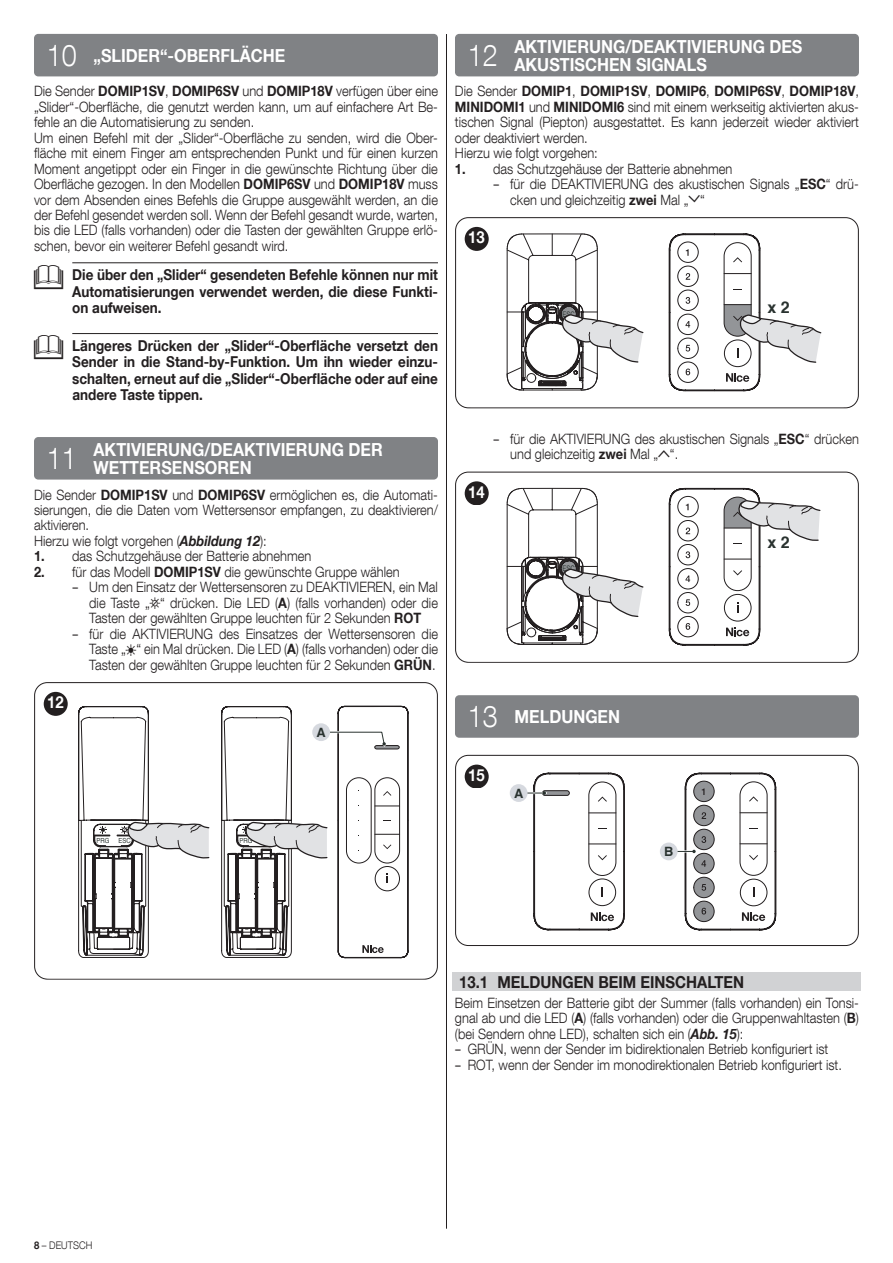
<style>
.page{position:relative;width:893px;height:1263px;background:#fff}
.page>*{position:absolute;margin:0;border:0;box-sizing:border-box;transform-origin:0 0}
.t1{font:700 18px/18px "Helvetica Neue LT Com";color:#fff;scale:.9 1}
.t2{font:700 16.5px "Helvetica Neue LT Com";color:#231f20;scale:.9 1}
.t3{font:700 16.5px "Helvetica Neue LT Com";color:#fff;scale:.9 1}
.t4{font:700 16.2px "Helvetica";color:#29322f}
.t5{font:700 15px/16.5px "Helvetica Neue LT Com";color:#231f20;text-align:justify;scale:.9 1}
.t6{font:300 14.25px/15.5px "Helvetica Neue LT Com";color:#231f20;scale:.9 1}
.t7{font:700 12.9px "Helvetica";color:#29322f}
.t8{font:300 10.5px "Helvetica Neue LT Com";color:#231f20;scale:.9 1}
.t9{font:7.65px "Helvetica";color:#29322f;scale:.78 1}
.t10{font:6.9px "Helvetica";color:#29322f;scale:.85 1}
.s1{font-weight:300;font-size:30px}
.s2{font-weight:700}
.s3{font-family:"NICE Simboli";font-weight:400;font-size:28.5px}
.s4{font-weight:700;font-style:italic}
.s5{font-family:"Open Sans";font-weight:400}
.s6{font-family:"Nicetasti";font-weight:400;font-size:16.5px}
</style>
<div class="page">
<hr style="left:72px;top:262px;width:366px;height:1px;background:#231f20">
<hr style="left:72px;top:333px;width:366px;height:1px;background:#231f20">
<div style="left:34px;top:34px;width:404px;height:42px;background:#808285;border-radius:4px"></div>
<div style="left:34px;top:437px;width:404px;height:43px;background:#808285;border-radius:4px"></div>
<svg style="left:78px;top:705px;width:331px;height:254px"></svg>
<div style="left:312px;top:723px;width:18px;height:18px;background:#d6d9df;border-radius:50%"></div>
<div style="left:37px;top:686px;width:398px;height:292px;border:11px solid #fff;border-radius:7px"></div>
<div style="left:44px;top:692px;width:23px;height:23px;background:#231f20;border-radius:50%"></div>
<hr style="left:446px;top:34px;width:1px;height:1195px;background:#231f20">
<div style="left:453px;top:972px;width:408px;height:19px;background:#d1d2d4"></div>
<div style="left:455px;top:34px;width:404px;height:42px;background:#808285;border-radius:4px"></div>
<div style="left:455px;top:217px;width:404px;height:191px;border:1px solid #231f20;border-radius:13px"></div>
<svg style="left:506px;top:233px;width:316px;height:159px"></svg>
<div style="left:458px;top:220px;width:398px;height:187px;border:11px solid #fff;border-radius:7px"></div>
<div style="left:465px;top:227px;width:23px;height:23px;background:#231f20;border-radius:50%"></div>
<div style="left:455px;top:472px;width:404px;height:191px;border:1px solid #231f20;border-radius:13px"></div>
<svg style="left:506px;top:487px;width:315px;height:159px"></svg>
<div style="left:458px;top:475px;width:398px;height:186px;border:11px solid #fff;border-radius:7px"></div>
<div style="left:465px;top:481px;width:23px;height:24px;background:#231f20;border-radius:50%"></div>
<div style="left:455px;top:695px;width:404px;height:43px;background:#808285;border-radius:4px"></div>
<div style="left:455px;top:755px;width:404px;height:191px;border:1px solid #231f20;border-radius:13px"></div>
<svg style="left:528px;top:772px;width:97px;height:159px"></svg>
<div style="left:510px;top:784px;width:18px;height:18px;background:#d6d9df;border-radius:50%"></div>
<svg style="left:663px;top:772px;width:114px;height:159px"></svg>
<div style="left:660px;top:842px;width:18px;height:18px;background:#d6d9df;border-radius:50%"></div>
<div style="left:458px;top:758px;width:398px;height:187px;border:11px solid #fff;border-radius:7px"></div>
<div style="left:465px;top:765px;width:23px;height:23px;background:#231f20;border-radius:50%"></div>
<p class="t1" style="left:47px;top:46px;width:266px"><span class="s1">10</span> „SLIDER“-OBERFLÄCHE</p>
<p class="t6" style="left:34px;top:83px;width:450px">Die Sender <span class="s2">DOMIP1SV</span>, <span class="s2">DOMIP6SV</span> und <span class="s2">DOMIP18V</span> verfügen über eine „Slider“-Oberfläche, die genutzt werden kann, um auf einfachere Art Be&shy;fehle an die Automatisierung zu senden.<br>Um einen Befehl mit der „Slider“-Oberfläche zu senden, wird die Ober&shy;fläche mit einem Finger am entsprechenden Punkt und für einen kurzen Moment angetippt oder ein Finger in die gewünschte Richtung über die Oberfläche gezogen. In den Modellen <span class="s2">DOMIP6SV</span> und <span class="s2">DOMIP18V</span> muss vor dem Absenden eines Befehls die Gruppe ausgewählt werden, an die der Befehl gesendet werden soll. Wenn der Befehl gesandt wurde, warten, bis die LED (falls vorhanden) oder die Tasten der gewählten Gruppe erlö&shy;schen, bevor ein weiterer Befehl gesandt wird.</p>
<p class="t5" style="left:72px;top:266px;width:408px;text-indent:-38px"><span class="s3">l</span> Die über den „Slider“ gesendeten Befehle können nur mit Automatisierungen verwendet werden, die diese Funkti&shy;on aufweisen.</p>
<p class="t5" style="left:72px;top:337px;width:408px;text-indent:-38px"><span class="s3">l</span> Längeres Drücken der „Slider“-Oberfläche versetzt den Sender in die Stand-by-Funktion. Um ihn wieder einzu&shy;schalten, erneut auf die „Slider“-Oberfläche oder auf eine andere Taste tippen.</p>
<p class="t1" style="left:47px;top:440px;width:375px;text-indent:47px">AKTIVIERUNG/DEAKTIVIERUNG DER<br><sup>11</sup> WETTERSENSOREN</p>
<p class="t6" style="left:34px;top:486px;width:450px">Die Sender <span class="s2">DOMIP1SV</span> und <span class="s2">DOMIP6SV</span> ermöglichen es, die Automati&shy;sierungen, die die Daten vom Wettersensor empfangen, zu deaktivieren/ aktivieren.<br>Hierzu wie folgt vorgehen (<span class="s4">Abbildung 12</span>):</p>
<p class="t6" style="left:34px;top:548px;width:310px"><span class="s2">1.</span> das Schutzgehäuse der Batterie abnehmen</p>
<p class="t6" style="left:34px;top:564px;width:408px"><span class="s2">2.</span> für das Modell <span class="s2">DOMIP1SV</span> die gewünschte Gruppe wählen</p>
<p class="t6" style="left:89px;top:579px;width:389px;text-align:justify;text-indent:-17px"><span class="s5">–</span> Um den Einsatz der Wettersensoren zu DEAKTIVIEREN, ein Mal die Taste „<span class="s6">n</span>“ drücken. Die LED (<span class="s2">A</span>) (falls vorhanden) oder die Tasten der gewählten Gruppe leuchten für 2 Sekunden <span class="s2">ROT</span></p>
<p class="t6" style="left:89px;top:625px;width:389px;text-align:justify;text-indent:-17px"><span class="s5">–</span> für die AKTIVIERUNG des Einsatzes der Wettersensoren die Taste „<span class="s6">m</span>“ ein Mal drücken. Die LED (<span class="s2">A</span>) (falls vorhanden) oder die Tasten der gewählten Gruppe leuchten für 2 Sekunden <span class="s2">GRÜN</span>.</p>
<p class="t3" style="left:47px;top:692px;width:20px">12</p>
<p class="t10" style="left:97px;top:835px;width:17px">PRG</p>
<p class="t10" style="left:118px;top:835px;width:16px">ESC</p>
<p class="t10" style="left:240px;top:835px;width:17px">PRG</p>
<p class="t7" style="left:317px;top:722px;width:11px">A</p>
<p class="t1" style="left:468px;top:37px;width:373px;text-indent:47px">AKTIVIERUNG/DEAKTIVIERUNG DES<br><sup>12</sup> AKUSTISCHEN SIGNALS</p>
<p class="t6" style="left:455px;top:83px;width:450px">Die Sender <span class="s2">DOMIP1</span>, <span class="s2">DOMIP1SV</span>, <span class="s2">DOMIP6</span>, <span class="s2">DOMIP6SV</span>, <span class="s2">DOMIP18V</span>, <span class="s2">MINIDOMI1</span> und <span class="s2">MINIDOMI6</span> sind mit einem werkseitig aktivierten akus&shy;tischen Signal (Piepton) ausgestattet. Es kann jederzeit wieder aktiviert oder deaktiviert werden.<br>Hierzu wie folgt vorgehen:</p>
<p class="t6" style="left:455px;top:161px;width:310px"><span class="s2">1.</span> das Schutzgehäuse der Batterie abnehmen</p>
<p class="t6" style="left:510px;top:176px;width:389px;text-indent:-17px"><span class="s5">–</span> für die DEAKTIVIERUNG des akustischen Signals „<span class="s2">ESC</span>“ drü&shy;cken und gleichzeitig <span class="s2">zwei</span> Mal „<span class="s6">v</span>“</p>
<p class="t3" style="left:468px;top:227px;width:20px">13</p>
<p class="t9" style="left:563px;top:308px;width:17px">ESC</p>
<p class="t4" style="left:767px;top:294px;width:24px">x 2</p>
<p class="t6" style="left:510px;top:430px;width:389px;text-indent:-17px"><span class="s5">–</span> für die AKTIVIERUNG des akustischen Signals „<span class="s2">ESC</span>“ drücken und gleichzeitig <span class="s2">zwei</span> Mal „<span class="s6">w</span>“.</p>
<p class="t3" style="left:468px;top:481px;width:20px">14</p>
<p class="t9" style="left:563px;top:562px;width:17px">ESC</p>
<p class="t4" style="left:767px;top:529px;width:24px">x 2</p>
<p class="t1" style="left:468px;top:707px;width:171px"><span class="s1">13</span> MELDUNGEN</p>
<p class="t3" style="left:468px;top:765px;width:20px">15</p>
<p class="t7" style="left:514px;top:783px;width:11px">A</p>
<p class="t7" style="left:664px;top:841px;width:11px">B</p>
<p class="t2" style="left:459px;top:972px;width:318px">13.1 MELDUNGEN BEIM EINSCHALTEN</p>
<p class="t6" style="left:455px;top:995px;width:450px;text-align:justify">Beim Einsetzen der Batterie gibt der Summer (falls vorhanden) ein Tonsi&shy;gnal ab und die LED (<span class="s2">A</span>) (falls vorhanden) oder die Gruppenwahltasten (<span class="s2">B</span>) (bei Sendern ohne LED), schalten sich ein (<span class="s4">Abb. 15</span>):</p>
<p class="t6" style="left:455px;top:1041px;width:416px"><span class="s5">–</span> GRÜN, wenn der Sender im bidirektionalen Betrieb konfiguriert ist</p>
<p class="t6" style="left:455px;top:1056px;width:431px"><span class="s5">–</span> ROT, wenn der Sender im monodirektionalen Betrieb konfiguriert ist.</p>
<p class="t8" style="left:34px;top:1239px;width:66px"><span class="s2">8</span> – DEUTSCH</p>
</div>
